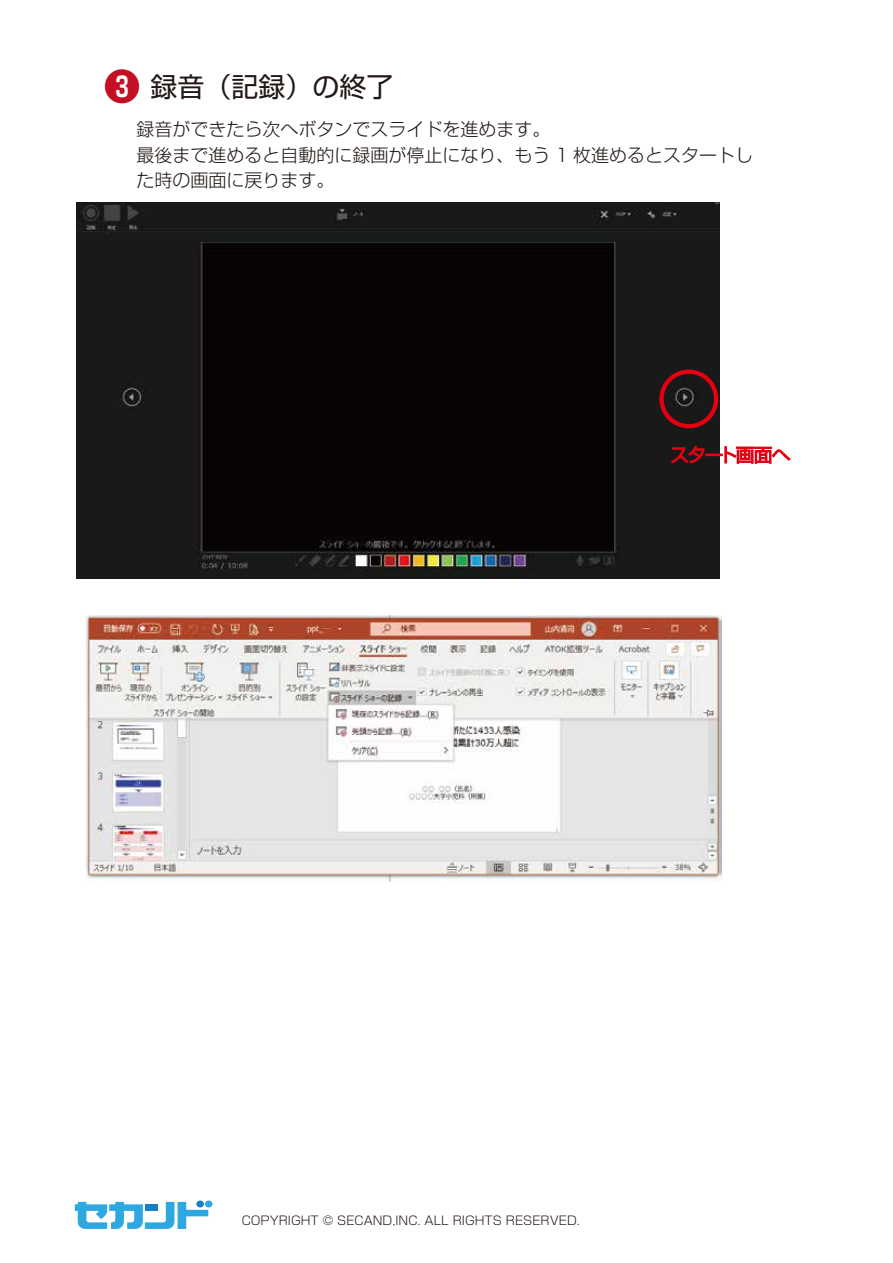
<style>
.page{position:relative;width:893px;height:1263px;background:#fff}
.page>*{position:absolute;margin:0;border:0;box-sizing:border-box;transform-origin:0 0}
.t1{font:27px "Shin Go Pro";color:#221815}
.t2{font:19.5px "Shin Go Pro";color:#221815}
.t3{font:300 18px/25.5px "Shin Go Pro";color:#221815}
.t4{font:300 12px "Shin Go Pro";color:#221815}
.s1{font-family:"Shin Go Pro De";font-weight:700;font-size:36px;color:#c30e23}
</style>
<div class="page">
<img style="left:85px;top:615px;width:636px;height:266px">
<img style="left:77px;top:202px;width:643px;height:377px">
<div style="left:659px;top:370px;width:59px;height:58px;border:4px solid #e60012;border-radius:50%"></div>
<svg style="left:669px;top:445px;width:37px;height:19px"></svg>
<div style="left:705px;top:453px;width:18px;height:3px;border:2px solid #e60012"></div>
<svg style="left:724px;top:446px;width:67px;height:18px"></svg>
<svg style="left:75px;top:1202px;width:133px;height:27px"></svg>
<div style="left:196px;top:1200px;width:8px;height:7px;background:#1580c3;border-radius:50%"></div>
<div style="left:205px;top:1200px;width:7px;height:7px;background:#2ea8e1;border-radius:50%"></div>
<h1 class="t1" style="left:104px;top:64px;width:318px"><span class="s1">❸</span> 録音（記録）の終了　</h1>
<p class="t2" style="left:104px;top:101px;width:60px">　　　</p>
<p class="t3" style="left:136px;top:114px;width:618px">録音ができたら次へボタンでスライドを進めます。<br>最後まで進めると自動的に録画が停止になり、もう 1 枚進めるとスタートした時の画面に戻ります。</p>
<p class="t4" style="left:242px;top:1211px;width:340px">COPYRIGHT © SECAND,INC. ALL RIGHTS RESERVED.</p>
</div>
